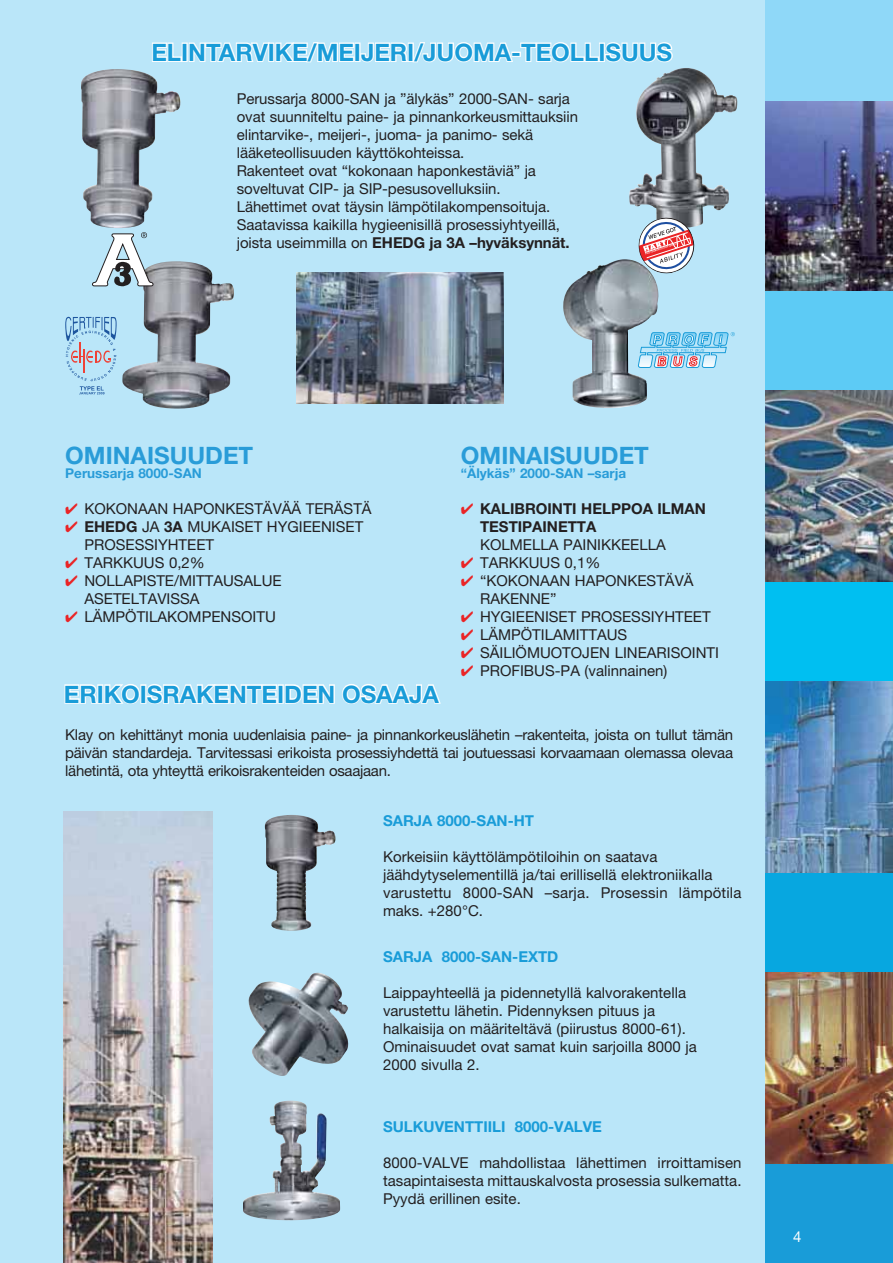
<style>
.page{position:relative;width:893px;height:1263px;background:#bae6f9}
.page>*{position:absolute;margin:0;border:0;box-sizing:border-box;transform-origin:0 0}
.t1{font:700 24px "Helvetica Neue";color:#199cd8}
.t2{font:700 24px "Helvetica Neue";color:#299cd8}
.t3{font:15px/18px "Helvetica Neue";color:#231f20}
.t4{font:700 15px "Helvetica Neue";color:#199cd8}
.t5{font:700 15px/18px "Helvetica Neue";color:#231f20}
.t6{font:15px "Helvetica Neue";color:#fff}
.t7{font:700 13.5px "Helvetica Neue";color:#299cd8}
.s1{font-weight:700}
.s2{color:#ea2426}
</style>
<div class="page">
<div style="left:765px;top:0;width:128px;height:117px;background:#8fd8f8"></div>
<div style="left:765px;top:278px;width:128px;height:130px;background:#5dcbf5"></div>
<div style="left:765px;top:569px;width:128px;height:129px;background:#00bff1"></div>
<div style="left:765px;top:860px;width:128px;height:129px;background:#07a7e0"></div>
<div style="left:765px;top:1151px;width:128px;height:112px;background:#199cd8"></div>
<img style="left:765px;top:102px;width:128px;height:189px">
<img style="left:765px;top:390px;width:128px;height:192px">
<img style="left:765px;top:681px;width:128px;height:192px">
<img style="left:765px;top:972px;width:128px;height:191px">
<img style="left:81px;top:69px;width:100px;height:159px">
<img style="left:122px;top:261px;width:112px;height:148px">
<img style="left:629px;top:68px;width:108px;height:159px">
<img style="left:563px;top:259px;width:89px;height:149px">
<svg style="left:639px;top:217px;width:56px;height:56px;background:#c6acb5"></svg>
<svg style="left:638px;top:332px;width:97px;height:36px"></svg>
<svg style="left:92px;top:232px;width:62px;height:54px"></svg>
<img style="left:64px;top:811px;width:149px;height:452px">
<img style="left:265px;top:815px;width:71px;height:116px">
<img style="left:248px;top:973px;width:101px;height:103px">
<img style="left:270px;top:1100px;width:20px;height:72px">
<img style="left:296px;top:272px;width:207px;height:132px">
<svg style="left:151px;top:42px;width:304px;height:28px"></svg>
<div style="left:454px;top:42px;width:19px;height:20px;border:2px solid #fff;border-radius:50%"></div>
<div style="left:458px;top:45px;width:11px;height:14px;border:2px solid #fff;border-radius:50%"></div>
<svg style="left:472px;top:42px;width:81px;height:20px"></svg>
<div style="left:551px;top:42px;width:19px;height:20px;border:2px solid #fff;border-radius:50%"></div>
<div style="left:555px;top:45px;width:11px;height:14px;border:2px solid #fff;border-radius:50%"></div>
<svg style="left:569px;top:42px;width:103px;height:21px"></svg>
<svg style="left:64px;top:684px;width:271px;height:20px"></svg>
<div style="left:342px;top:684px;width:19px;height:20px;border:2px solid #fff;border-radius:50%"></div>
<div style="left:346px;top:687px;width:11px;height:14px;border:2px solid #fff;border-radius:50%"></div>
<svg style="left:359px;top:684px;width:82px;height:20px"></svg>
<svg style="left:65px;top:317px;width:52px;height:77px"></svg>
<h1 class="t1" style="left:151px;top:44px;width:522px">ELINTARVIKE/MEIJERI/JUOMA-TEOLLISUUS</h1>
<p class="t3" style="left:237px;top:91px;width:343px">Perussarja 8000-SAN ja ”älykäs” 2000-SAN- sarja ovat suunniteltu paine- ja pinnankorkeusmittauksiin elintarvike-, meijeri-, juoma- ja panimo- sekä lääketeollisuuden käyttökohteissa.<br>Rakenteet ovat “kokonaan haponkestäviä” ja soveltuvat CIP- ja SIP-pesusovelluksiin.<br>Lähettimet ovat täysin lämpötilakompensoituja.<br>Saatavissa kaikilla hygieenisillä prosessiyhtyeillä, joista useimmilla on <span class="s1">EHEDG ja 3A –hyväksynnät.</span></p>
<h1 class="t2" style="left:65px;top:447px;width:189px">OMINAISUUDET</h1>
<p class="t7" style="left:65px;top:468px;width:138px">Perussarja 8000-SAN</p>
<p class="t3" style="left:65px;top:501px;width:308px"><span class="s2">✔</span> KOKONAAN HAPONKESTÄVÄÄ TERÄSTÄ</p>
<p class="t3" style="left:84px;top:519px;width:280px;text-indent:-19px"><span class="s2">✔</span> <span class="s1">EHEDG</span> JA <span class="s1">3A</span> MUKAISET HYGIEENISET<br>PROSESSIYHTEET</p>
<p class="t3" style="left:65px;top:555px;width:141px"><span class="s2">✔</span> TARKKUUS 0,2%</p>
<p class="t3" style="left:84px;top:573px;width:199px;text-indent:-19px"><span class="s2">✔</span> NOLLAPISTE/MITTAUSALUE<br>ASETELTAVISSA</p>
<p class="t3" style="left:65px;top:609px;width:212px"><span class="s2">✔</span> LÄMPÖTILAKOMPENSOITU</p>
<h1 class="t1" style="left:64px;top:685px;width:377px">ERIKOISRAKENTEIDEN OSAAJA</h1>
<h1 class="t2" style="left:461px;top:447px;width:189px">OMINAISUUDET</h1>
<p class="t7" style="left:461px;top:468px;width:167px">“Älykäs” 2000-SAN –sarja</p>
<p class="t5" style="left:480px;top:501px;width:227px;text-indent:-19px"><span class="s2">✔</span> KALIBROINTI HELPPOA ILMAN<br>TESTIPAINETTA</p>
<p class="t3" style="left:480px;top:537px;width:187px">KOLMELLA PAINIKKEELLA</p>
<p class="t3" style="left:461px;top:555px;width:141px"><span class="s2">✔</span> TARKKUUS 0,1%</p>
<p class="t3" style="left:480px;top:573px;width:215px;text-indent:-19px"><span class="s2">✔</span> “KOKONAAN HAPONKESTÄVÄ<br>RAKENNE”</p>
<p class="t3" style="left:461px;top:609px;width:251px"><span class="s2">✔</span> HYGIEENISET PROSESSIYHTEET</p>
<p class="t3" style="left:461px;top:627px;width:168px"><span class="s2">✔</span> LÄMPÖTILAMITTAUS</p>
<p class="t3" style="left:461px;top:645px;width:260px"><span class="s2">✔</span> SÄILIÖMUOTOJEN LINEARISOINTI</p>
<p class="t3" style="left:461px;top:663px;width:208px"><span class="s2">✔</span> PROFIBUS-PA (valinnainen)</p>
<p class="t3" style="left:65px;top:727px;width:669px;text-align:justify">Klay on kehittänyt monia uudenlaisia paine- ja pinnankorkeuslähetin –rakenteita, joista on tullut tämän päivän standardeja. Tarvitessasi erikoista prosessiyhdettä tai joutuessasi korvaamaan olemassa olevaa lähetintä, ota yhteyttä erikoisrakenteiden osaajaan.</p>
<p class="t4" style="left:383px;top:816px;width:153px">SARJA 8000-SAN-HT</p>
<p class="t3" style="left:383px;top:849px;width:360px">Korkeisiin käyttölämpötiloihin on saatava jäähdytyselementillä ja/tai erillisellä elektroniikalla varustettu 8000-SAN –sarja. Prosessin lämpötila maks. +280°C.</p>
<p class="t4" style="left:383px;top:951px;width:177px">SARJA 8000-SAN-EXTD</p>
<p class="t3" style="left:383px;top:985px;width:315px">Laippayhteellä ja pidennetyllä kalvorakentella varustettu lähetin. Pidennyksen pituus ja halkaisija on määriteltävä (piirustus 8000-61).<br>Ominaisuudet ovat samat kuin sarjoilla 8000 ja 2000 sivulla 2.</p>
<p class="t4" style="left:383px;top:1121px;width:220px">SULKUVENTTIILI 8000-VALVE</p>
<p class="t3" style="left:383px;top:1155px;width:360px;text-align:justify">8000-VALVE mahdollistaa lähettimen irroittamisen tasapintaisesta mittauskalvosta prosessia sulkematta.<br>Pyydä erillinen esite.</p>
<p class="t6" style="left:793px;top:1231px;width:10px">4</p>
</div>
